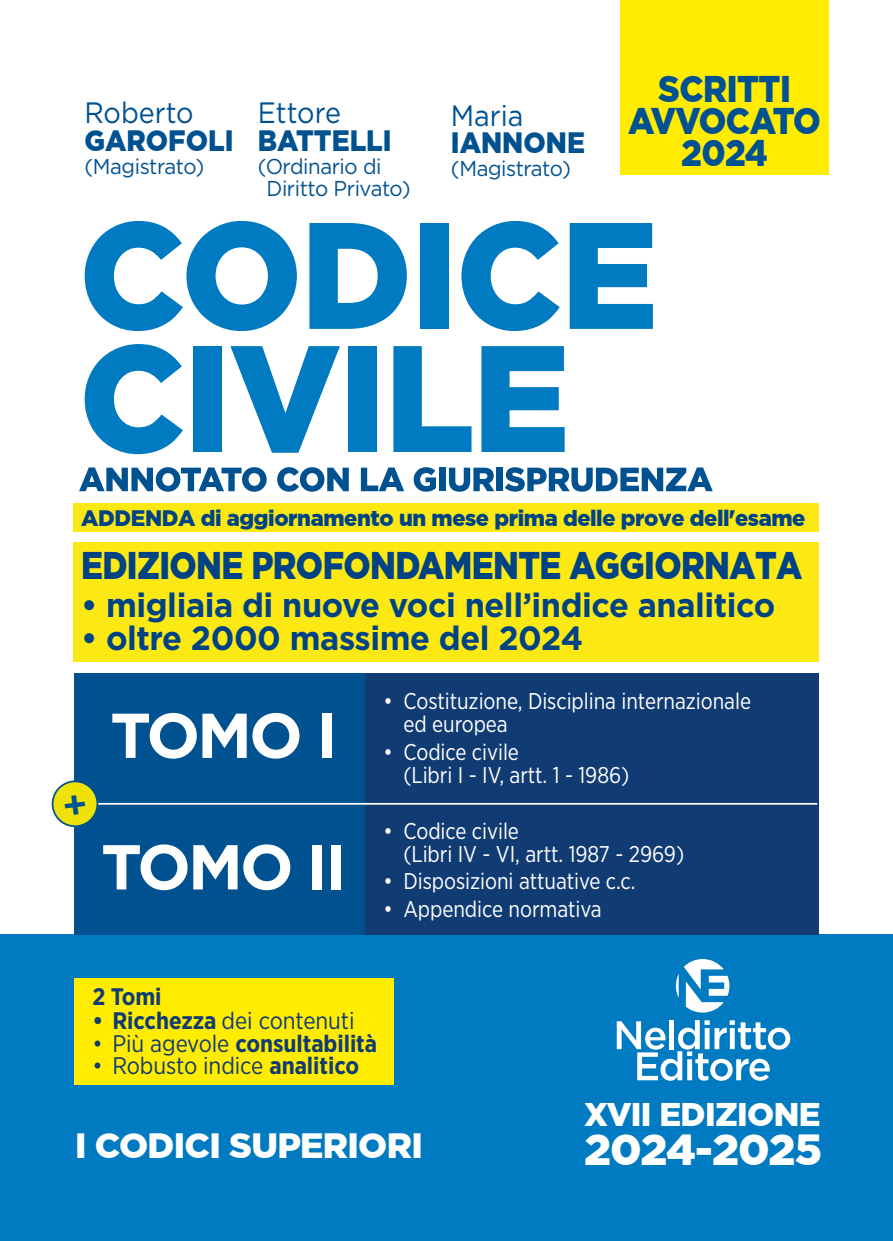
<style>
.page{position:relative;width:893px;height:1241px;background:#fff}
.page>*{position:absolute;margin:0;border:0;box-sizing:border-box;transform-origin:0 0}
.t1{font:900 151.2px/123px "Gotham Pro";letter-spacing:-.015em;color:#007ac0}
.t2{font:700 63.18px "Gotham Pro";letter-spacing:-.045em;color:#fff}
.t3{font:900 43.4px "Gotham Pro";letter-spacing:-.025em;color:#fff}
.t4{font:900 38.5px "Gotham Pro";letter-spacing:-.02em;color:#004385;scale:.86 1}
.t5{font:900 37.1px/31.7px "Gotham Pro";letter-spacing:-.015em;color:#005191;text-align:center;scale:.9 1}
.t6{font:900 35.18px "Gotham Pro";letter-spacing:-.02em;color:#fff}
.t7{font:700 33.6px "Gotham Pro";letter-spacing:-.015em;color:#004385}
.t8{font:900 32.73px "Gotham Pro";letter-spacing:-.02em;color:#fff}
.t9{font:900 29.4px "Gotham Pro";color:#005190;scale:.92 1}
.t10{font:29.4px "Gotham Pro";color:#005190;scale:.92 1}
.t11{font:23.97px "Gotham Narrow";letter-spacing:-.005em;color:#113b73}
.t12{font:700 23.97px "Gotham Narrow";letter-spacing:-.005em;color:#113b73}
.t13{font:22.75px/22.8px "Gotham Narrow";letter-spacing:-.005em;color:#fff;scale:.95 1}
.t14{font:900 22.4px "Gotham Pro";letter-spacing:-.02em;color:#004385}
.t15{font:21.53px/22.4px "Gotham Pro";letter-spacing:-.02em;color:#005190;scale:.95 1}
.s1{font-weight:700}
.s2{font-weight:400}
</style>
<div class="page">
<div style="left:0;top:934px;width:893px;height:306px;background:#007ac0"></div>
<svg style="left:79px;top:467px;width:188px;height:24px"></svg>
<svg style="left:277px;top:467px;width:72px;height:24px"></svg>
<svg style="left:361px;top:467px;width:43px;height:24px"></svg>
<svg style="left:414px;top:467px;width:22px;height:24px"></svg>
<div style="left:439px;top:467px;width:7px;height:24px;background:#005190"></div>
<svg style="left:449px;top:467px;width:45px;height:24px"></svg>
<div style="left:496px;top:467px;width:7px;height:24px;background:#005190"></div>
<svg style="left:505px;top:467px;width:208px;height:24px"></svg>
<div style="left:74px;top:542px;width:745px;height:119px;background:#fce914"></div>
<div style="left:74px;top:503px;width:745px;height:29px;background:#fce914"></div>
<div style="left:74px;top:673px;width:745px;height:261px;background:#005190"></div>
<div style="left:366px;top:673px;width:453px;height:261px;background:#113b73"></div>
<hr style="left:75px;top:802px;width:742px;height:2px;background:#fff">
<svg style="left:676px;top:959px;width:53px;height:53px"></svg>
<svg style="left:617px;top:1020px;width:173px;height:60px"></svg>
<div style="left:74px;top:978px;width:320px;height:106px;background:#ffec00"></div>
<div style="left:620px;top:0;width:209px;height:175px;background:#ffec00"></div>
<svg style="left:51px;top:780px;width:48px;height:47px"></svg>
<p class="t10" style="left:84px;top:97px;width:120px">Roberto</p>
<p class="t9" style="left:84px;top:123px;width:164px">GAROFOLI</p>
<p class="t10" style="left:258px;top:97px;width:92px">Ettore</p>
<p class="t9" style="left:258px;top:123px;width:147px">BATTELLI</p>
<p class="t10" style="left:451px;top:99px;width:80px">Maria</p>
<p class="t9" style="left:451px;top:126px;width:147px">IANNONE</p>
<p class="t15" style="left:266px;top:155px;width:153px;text-indent:-9px">(Ordinario di<br>Diritto Privato)</p>
<p class="t15" style="left:84px;top:155px;width:128px">(Magistrato)</p>
<p class="t15" style="left:451px;top:157px;width:128px">(Magistrato)</p>
<h3 class="t5" style="left:628px;top:72px;width:216px">SCRITTI<br>AVVOCATO<br>2024</h3>
<h1 class="t1" style="left:79px;top:210px;width:581px">CODICE<br>CIVILE</h1>
<p class="t14" style="left:81px;top:504px;width:726px">ADDENDA di aggiornamento un mese prima delle prove dell'esame</p>
<h3 class="t4" style="left:81px;top:543px;width:840px">EDIZIONE PROFONDAMENTE AGGIORNATA</h3>
<h3 class="t7" style="left:81px;top:585px;width:696px">• migliaia di nuove voci nell’indice analitico</h3>
<h3 class="t7" style="left:81px;top:619px;width:504px">• oltre 2000 massime del 2024</h3>
<h2 class="t2" style="left:110px;top:699px;width:228px">TOMO I</h2>
<h2 class="t2" style="left:101px;top:830px;width:247px">TOMO II</h2>
<p class="t13" style="left:403px;top:689px;width:367px;text-indent:-20px">• Costituzione, Disciplina internazionale ed europea</p>
<p class="t13" style="left:403px;top:739px;width:239px;text-indent:-20px">• Codice civile<br>(Libri I - IV, artt. 1 - 1986)</p>
<p class="t13" style="left:403px;top:819px;width:297px;text-indent:-20px">• Codice civile<br>(Libri IV - VI, artt. 1987 - 2969)</p>
<p class="t13" style="left:384px;top:869px;width:267px">• Disposizioni attuative c.c.</p>
<p class="t13" style="left:384px;top:896px;width:231px">• Appendice normativa</p>
<p class="t12" style="left:93px;top:980px;width:71px">2 Tomi</p>
<p class="t11" style="left:93px;top:1005px;width:264px"><span class="s1">• Ricchezza</span> dei contenuti</p>
<p class="t12" style="left:93px;top:1027px;width:286px"><span class="s2">• Più agevole</span> consultabilità</p>
<p class="t11" style="left:93px;top:1050px;width:268px">• Robusto indice <span class="s1">analitico</span></p>
<h3 class="t8" style="left:584px;top:1095px;width:238px">XVII EDIZIONE</h3>
<h3 class="t6" style="left:75px;top:1125px;width:349px">I CODICI SUPERIORI</h3>
<h3 class="t3" style="left:584px;top:1124px;width:240px">2024-2025</h3>
</div>
